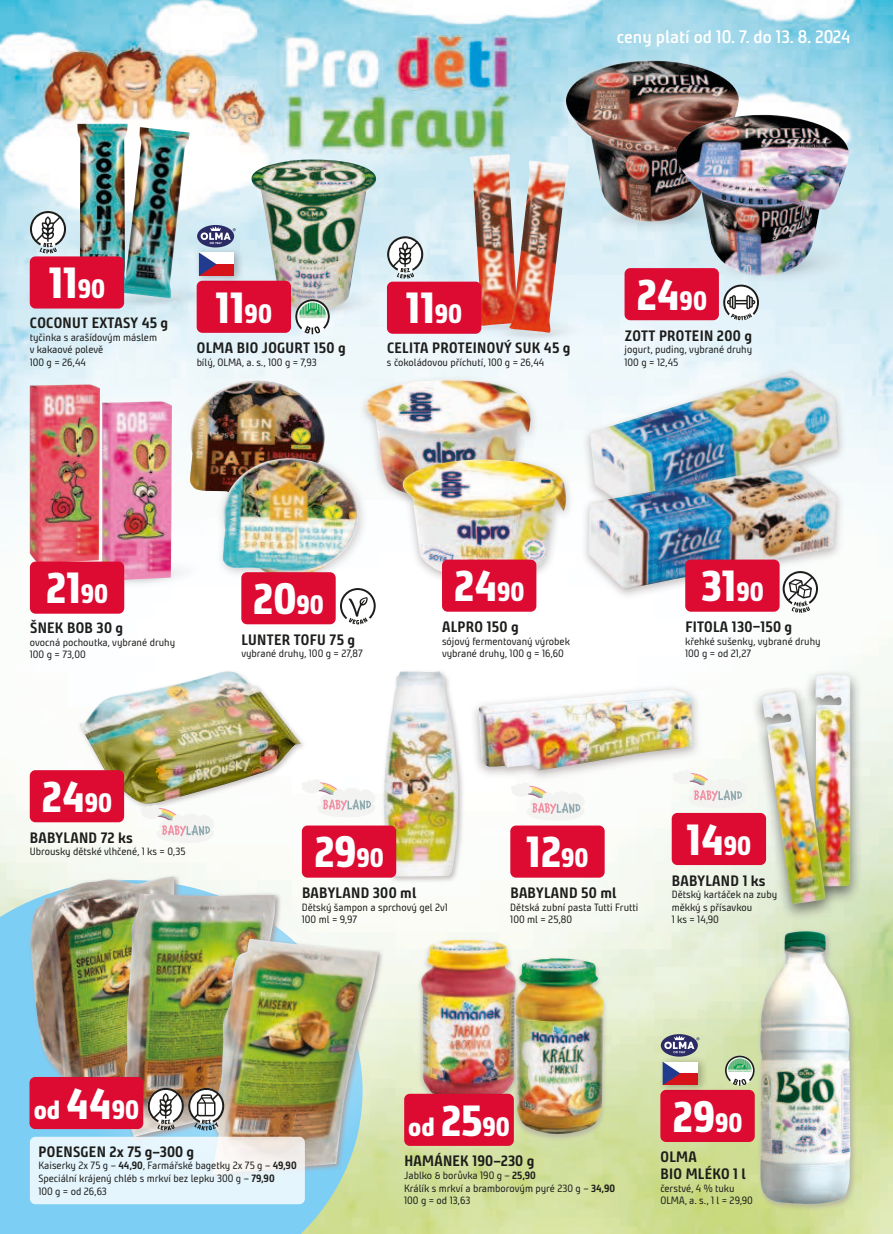
<style>
.page{position:relative;width:893px;height:1234px;background:#fff}
.page>*{position:absolute;margin:0;border:0;box-sizing:border-box;transform-origin:0 0}
.t1{font:800 43.35px "Bunday Clean";color:#fff}
.t2{font:800 26.25px "Bunday Clean";color:#fff}
.t3{font:600 18px "Bunday Clean";color:#fff}
.t4{font:700 15px/16.5px "Bunday Clean";letter-spacing:.02em;color:#1d1d1b}
.t5{font:10.5px/12.6px "Bunday Clean";color:#1d1d1b}
.s1{font-size:26.25px}
.s2{font-size:43.35px}
.s3{font-weight:700}
</style>
<div class="page">
<img style="left:0;top:0;width:893px;height:1233px">
<svg style="left:0;top:879px;width:363px;height:354px;background:#8ed2ea"></svg>
<svg style="left:47px;top:874px;width:366px;height:300px;fill:#f5faf4"></svg>
<div style="left:417px;top:937px;width:103px;height:170px;background:#aaa2a2;opacity:.6"></div>
<img style="left:419px;top:939px;width:97px;height:154px">
<div style="left:470px;top:683px;width:231px;height:98px;background:#aaa2a2;opacity:.83"></div>
<img style="left:479px;top:689px;width:215px;height:81px">
<img style="left:189px;top:380px;width:137px;height:119px">
<div style="left:582px;top:366px;width:264px;height:158px;background:#aaa2a2;opacity:.67"></div>
<img style="left:590px;top:371px;width:249px;height:89px">
<div style="left:580px;top:460px;width:265px;height:140px;background:#aaa2a2;opacity:.67"></div>
<img style="left:588px;top:465px;width:248px;height:124px">
<div style="left:804px;top:668px;width:58px;height:236px;background:#1d1d1b;opacity:.57"></div>
<img style="left:815px;top:674px;width:35px;height:212px">
<div style="left:750px;top:685px;width:87px;height:236px;background:#1d1d1b;opacity:.57"></div>
<img style="left:761px;top:690px;width:65px;height:214px">
<div style="left:359px;top:374px;width:179px;height:137px;background:#f3f9fb"></div>
<img style="left:366px;top:380px;width:166px;height:114px">
<div style="left:395px;top:454px;width:179px;height:134px;background:#aaa2a2;opacity:.65"></div>
<img style="left:401px;top:459px;width:165px;height:119px">
<img style="left:30px;top:384px;width:70px;height:179px">
<img style="left:77px;top:124px;width:51px;height:132px">
<div style="left:758px;top:928px;width:99px;height:282px;background:#aaa2a2;opacity:.63"></div>
<img style="left:759px;top:931px;width:92px;height:273px">
<div style="left:660px;top:1089px;width:95px;height:52px;background:#dd0a32;border-radius:6px"></div>
<div style="left:658px;top:1054px;width:50px;height:39px;background:#1d1d1b;opacity:.3"></div>
<svg style="left:661px;top:1033px;width:38px;height:51px"></svg>
<svg style="left:725px;top:1054px;width:30px;height:31px"></svg>
<div style="left:511px;top:956px;width:97px;height:185px;background:#aaa2a2;opacity:.6"></div>
<img style="left:515px;top:958px;width:89px;height:177px">
<div style="left:404px;top:1093px;width:110px;height:52px;background:#dd0a32;border-radius:6px"></div>
<div style="left:77px;top:669px;width:230px;height:140px;background:#fcfeff"></div>
<img style="left:79px;top:671px;width:222px;height:132px">
<div style="left:30px;top:770px;width:94px;height:52px;background:#dd0a32;border-radius:6px"></div>
<svg style="left:140px;top:802px;width:81px;height:41px"></svg>
<div style="left:672px;top:812px;width:94px;height:52px;background:#dd0a32;border-radius:6px"></div>
<svg style="left:672px;top:767px;width:81px;height:41px"></svg>
<div style="left:381px;top:668px;width:83px;height:214px;background:#aaa2a2;opacity:.63"></div>
<img style="left:383px;top:671px;width:75px;height:205px">
<div style="left:302px;top:825px;width:94px;height:52px;background:#dd0a32;border-radius:6px"></div>
<svg style="left:301px;top:776px;width:81px;height:41px"></svg>
<div style="left:510px;top:825px;width:95px;height:52px;background:#dd0a32;border-radius:6px"></div>
<svg style="left:510px;top:780px;width:82px;height:41px"></svg>
<img style="left:582px;top:221px;width:93px;height:36px">
<img style="left:565px;top:61px;width:175px;height:160px">
<img style="left:719px;top:213px;width:144px;height:94px">
<img style="left:675px;top:115px;width:175px;height:162px">
<div style="left:625px;top:268px;width:94px;height:52px;background:#dd0a32;border-radius:6px"></div>
<svg style="left:723px;top:284px;width:36px;height:36px"></svg>
<div style="left:442px;top:559px;width:94px;height:52px;background:#dd0a32;border-radius:6px"></div>
<svg style="left:28px;top:874px;width:161px;height:250px"></svg>
<img style="left:30px;top:876px;width:153px;height:203px">
<svg style="left:783px;top:571px;width:35px;height:41px"></svg>
<div style="left:685px;top:559px;width:95px;height:52px;background:#dd0a32;border-radius:6px"></div>
<svg style="left:122px;top:891px;width:160px;height:245px"></svg>
<img style="left:125px;top:893px;width:150px;height:243px">
<svg style="left:210px;top:936px;width:174px;height:244px;background:#cbd9b7"></svg>
<img style="left:212px;top:938px;width:166px;height:235px">
<svg style="left:30px;top:1136px;width:275px;height:67px;background:#e6f3f9"></svg>
<div style="left:30px;top:1076px;width:113px;height:52px;background:#dd0a32;border-radius:6px"></div>
<svg style="left:148px;top:1087px;width:76px;height:43px"></svg>
<div style="left:216px;top:451px;width:153px;height:137px;background:#aaa2a2;opacity:.56"></div>
<img style="left:222px;top:458px;width:136px;height:119px">
<div style="left:241px;top:572px;width:95px;height:52px;background:#dd0a32;border-radius:6px"></div>
<svg style="left:340px;top:587px;width:36px;height:37px"></svg>
<img style="left:485px;top:305px;width:110px;height:49px">
<img style="left:452px;top:293px;width:124px;height:56px">
<img style="left:65px;top:537px;width:152px;height:69px">
<img style="left:102px;top:401px;width:70px;height:179px">
<div style="left:30px;top:561px;width:94px;height:52px;background:#dd0a32;border-radius:6px"></div>
<img style="left:244px;top:268px;width:153px;height:68px">
<img style="left:250px;top:159px;width:126px;height:152px">
<img style="left:97px;top:267px;width:100px;height:56px">
<img style="left:121px;top:127px;width:69px;height:171px">
<div style="left:30px;top:256px;width:94px;height:52px;background:#dd0a32;border-radius:6px"></div>
<svg style="left:30px;top:211px;width:36px;height:42px"></svg>
<div style="left:197px;top:281px;width:94px;height:52px;background:#dd0a32;border-radius:6px"></div>
<div style="left:194px;top:246px;width:51px;height:38px;background:#1d1d1b;opacity:.3"></div>
<svg style="left:197px;top:225px;width:39px;height:51px"></svg>
<svg style="left:295px;top:299px;width:35px;height:35px"></svg>
<img style="left:469px;top:154px;width:51px;height:172px">
<img style="left:509px;top:160px;width:61px;height:173px">
<div style="left:387px;top:281px;width:94px;height:53px;background:#dd0a32;border-radius:6px"></div>
<svg style="left:387px;top:236px;width:36px;height:42px"></svg>
<h3 class="t3" style="left:617px;top:25px;width:235px">ceny platí od 10. 7. do 13. 8. 2024</h3>
<h1 class="t1" style="left:49px;top:258px;width:58px">11<span class="s1">90</span></h1>
<h3 class="t4" style="left:30px;top:314px;width:140px">COCONUT EXTASY 45 g</h3>
<p class="t5" style="left:30px;top:331px;width:129px">tyčinka s arašídovým máslem v kakaové polevě<br>100 g = 26,44</p>
<h1 class="t1" style="left:216px;top:282px;width:58px">11<span class="s1">90</span></h1>
<h3 class="t4" style="left:197px;top:339px;width:150px">OLMA BIO JOGURT 150 g</h3>
<p class="t5" style="left:197px;top:356px;width:122px">bílý, OLMA, a. s., 100 g = 7,93</p>
<h1 class="t1" style="left:406px;top:283px;width:58px">11<span class="s1">90</span></h1>
<h3 class="t4" style="left:387px;top:339px;width:185px">CELITA PROTEINOVÝ SUK 45 g</h3>
<p class="t5" style="left:387px;top:356px;width:159px">s čokoládovou příchutí, 100 g = 26,44</p>
<h1 class="t1" style="left:636px;top:269px;width:72px">24<span class="s1">90</span></h1>
<h3 class="t4" style="left:625px;top:327px;width:129px">ZOTT PROTEIN 200 g</h3>
<p class="t5" style="left:625px;top:343px;width:129px">jogurt, puding, vybrané druhy<br>100 g = 12,45</p>
<h1 class="t1" style="left:46px;top:563px;width:64px">21<span class="s1">90</span></h1>
<h3 class="t4" style="left:30px;top:619px;width:95px">ŠNEK BOB 30 g</h3>
<p class="t5" style="left:30px;top:635px;width:147px">ovocná pochoutka, vybrané druhy<br>100 g = 73,00</p>
<h1 class="t1" style="left:42px;top:771px;width:72px">24<span class="s1">90</span></h1>
<h3 class="t4" style="left:30px;top:829px;width:105px">BABYLAND 72 ks</h3>
<p class="t5" style="left:30px;top:845px;width:157px">Ubrousky dětské vlhčené, 1 ks = 0,35</p>
<h1 class="t1" style="left:253px;top:573px;width:73px">20<span class="s1">90</span></h1>
<h3 class="t4" style="left:241px;top:631px;width:115px">LUNTER TOFU 75 g</h3>
<p class="t5" style="left:241px;top:647px;width:123px">vybrané druhy, 100 g = 27,87</p>
<h1 class="t1" style="left:454px;top:561px;width:72px">24<span class="s1">90</span></h1>
<h3 class="t4" style="left:442px;top:618px;width:78px">ALPRO 150 g</h3>
<p class="t5" style="left:442px;top:634px;width:129px">sójový fermentovaný výrobek vybrané druhy, 100 g = 16,60</p>
<h1 class="t1" style="left:701px;top:561px;width:64px">31<span class="s1">90</span></h1>
<h3 class="t4" style="left:685px;top:618px;width:108px">FITOLA 130–150 g</h3>
<p class="t5" style="left:685px;top:634px;width:137px">křehké sušenky, vybrané druhy<br>100 g = od 21,27</p>
<h1 class="t1" style="left:314px;top:826px;width:71px">29<span class="s1">90</span></h1>
<h3 class="t4" style="left:302px;top:884px;width:116px">BABYLAND 300 ml</h3>
<p class="t5" style="left:302px;top:900px;width:148px">Dětský šampon a sprchový gel 2v1<br>100 ml = 9,97</p>
<h1 class="t1" style="left:526px;top:826px;width:64px">12<span class="s1">90</span></h1>
<h3 class="t4" style="left:510px;top:884px;width:108px">BABYLAND 50 ml</h3>
<p class="t5" style="left:510px;top:900px;width:130px">Dětská zubní pasta Tutti Frutti<br>100 ml = 25,80</p>
<h1 class="t1" style="left:687px;top:814px;width:66px">14<span class="s1">90</span></h1>
<h3 class="t4" style="left:672px;top:871px;width:95px">BABYLAND 1 ks</h3>
<p class="t5" style="left:672px;top:888px;width:107px">Dětský kartáček na zuby měkký s přísavkou<br>1 ks = 14,90</p>
<h2 class="t2" style="left:34px;top:1094px;width:107px">od <span class="s2">44</span>90</h2>
<h3 class="t4" style="left:39px;top:1142px;width:157px">POENSGEN 2x 75 g–300 g</h3>
<p class="t5" style="left:38px;top:1159px;width:260px">Kaiserky 2x 75 g – <span class="s3">44,90</span>, Farmářské bagetky 2x 75 g – <span class="s3">49,90<br></span>Speciální krájený chléb s mrkví bez lepku 300 g – <span class="s3">79,90<br></span>100 g = od 26,63</p>
<h2 class="t2" style="left:408px;top:1110px;width:103px">od <span class="s2">25</span>90</h2>
<h3 class="t4" style="left:404px;top:1152px;width:132px">HAMÁNEK 190–230 g</h3>
<p class="t5" style="left:404px;top:1168px;width:212px">Jablko &amp; borůvka 190 g – <span class="s3">25,90<br></span>Králík s mrkví a bramborovým pyré 230 g – <span class="s3">34,90<br></span>100 g = od 13,63</p>
<h1 class="t1" style="left:673px;top:1091px;width:71px">29<span class="s1">90</span></h1>
<h3 class="t4" style="left:660px;top:1148px;width:87px">OLMA<br>BIO MLÉKO 1 l</h3>
<p class="t5" style="left:660px;top:1181px;width:94px">čerstvé, 4 % tuku<br>OLMA, a. s., 1 l = 29,90</p>
</div>
